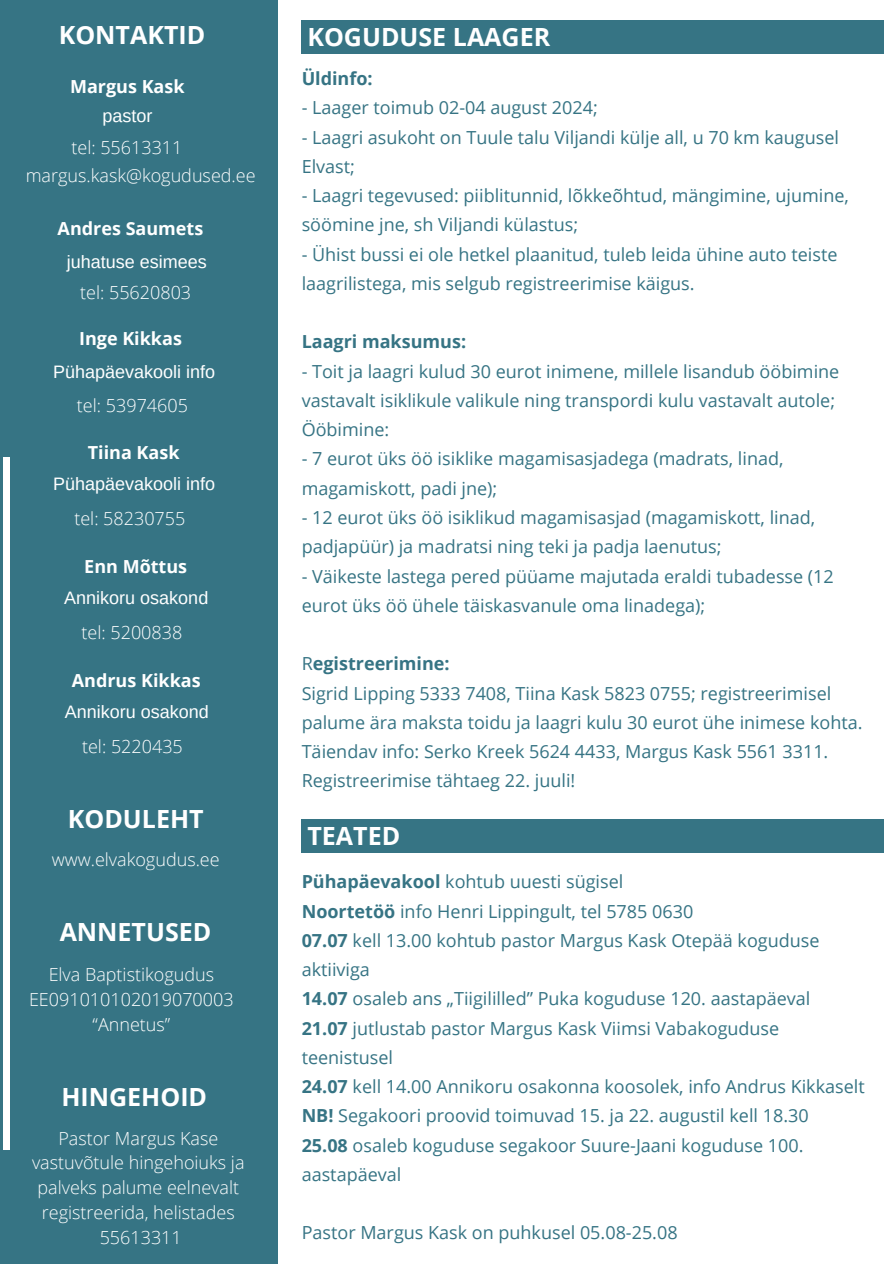
<style>
.page{position:relative;width:894px;height:1264px;background:#fff}
.page>*{position:absolute;margin:0;border:0;box-sizing:border-box;transform-origin:0 0}
.t1{font:700 25.05px "Open Sans";color:#fff}
.t2{font:18px/29.2px "Open Sans";color:#367484}
.t3{font:300 18px "Open Sans";color:#fff}
.t4{font:18px "Arimo";color:#fff}
.t5{font:700 18px "Open Sans";color:#fff}
.t6{font:700 18px "Open Sans";color:#367484}
.s1{font-weight:400}
.s2{font-weight:700}
</style>
<div class="page">
<div style="left:0;top:0;width:278px;height:1263px;background:#367484"></div>
<div style="left:3px;top:458px;width:7px;height:692px;background:#fff"></div>
<div style="left:301px;top:818px;width:582px;height:34px;background:#367484"></div>
<div style="left:301px;top:20px;width:582px;height:34px;background:#367484"></div>
<h1 class="t1" style="left:59px;top:18px;width:148px">KONTAKTID</h1>
<h2 class="t5" style="left:70px;top:74px;width:116px">Margus Kask</h2>
<p class="t4" style="left:102px;top:106px;width:52px">pastor</p>
<p class="t3" style="left:71px;top:135px;width:112px">tel: 55613311</p>
<p class="t3" style="left:26px;top:163px;width:231px">margus.kask@kogudused.ee</p>
<p class="t5" style="left:58px;top:215px;width:147px">Andres Saumets</p>
<p class="t4" style="left:67px;top:252px;width:142px">juhatuse esimees</p>
<h2 class="t3" style="left:80px;top:280px;width:112px">tel: 55620803</h2>
<p class="t5" style="left:79px;top:326px;width:104px">Inge Kikkas</p>
<p class="t4" style="left:53px;top:362px;width:164px">Pühapäevakooli info</p>
<h2 class="t3" style="left:77px;top:392px;width:112px">tel: 53974605</h2>
<p class="t5" style="left:88px;top:440px;width:93px">Tiina Kask</p>
<p class="t4" style="left:53px;top:473px;width:164px">Pühapäevakooli info</p>
<h2 class="t3" style="left:74px;top:505px;width:112px">tel: 58230755</h2>
<p class="t5" style="left:84px;top:554px;width:104px">Enn Mõttus</p>
<p class="t4" style="left:64px;top:587px;width:146px">Annikoru osakond</p>
<h2 class="t3" style="left:82px;top:619px;width:102px">tel: 5200838</h2>
<p class="t5" style="left:72px;top:668px;width:130px">Andrus Kikkas</p>
<p class="t4" style="left:65px;top:701px;width:146px">Annikoru osakond</p>
<h1 class="t3" style="left:82px;top:733px;width:102px">tel: 5220435</h1>
<h2 class="t1" style="left:68px;top:801px;width:137px">KODULEHT</h2>
<p class="t3" style="left:52px;top:846px;width:169px">www.elvakogudus.ee</p>
<h1 class="t1" style="left:60px;top:914px;width:153px">ANNETUSED</h1>
<h1 class="t3" style="left:49px;top:961px;width:167px">Elva Baptistikogudus</h1>
<p class="t3" style="left:29px;top:986px;width:206px">EE091010102019070003</p>
<p class="t3" style="left:93px;top:1011px;width:79px">“Annetus”</p>
<p class="t1" style="left:61px;top:1079px;width:147px">HINGEHOID</p>
<p class="t3" style="left:58px;top:1125px;width:161px">Pastor Margus Kase</p>
<p class="t3" style="left:32px;top:1150px;width:214px">vastuvõtule hingehoiuks ja</p>
<p class="t3" style="left:37px;top:1174px;width:203px">palveks palume eelnevalt</p>
<p class="t3" style="left:42px;top:1199px;width:194px">registreerida, helistades</p>
<p class="t3" style="left:100px;top:1224px;width:84px">55613311</p>
<p class="t1" style="left:307px;top:19px;width:244px">KOGUDUSE LAAGER</p>
<p class="t6" style="left:301px;top:66px;width:73px">Üldinfo:</p>
<p class="t2" style="left:301px;top:93px;width:297px">- Laager toimub 02-04 august 2024;</p>
<p class="t2" style="left:301px;top:122px;width:538px">- Laagri asukoht on Tuule talu Viljandi külje all, u 70 km kaugusel<br>Elvast;</p>
<p class="t2" style="left:301px;top:180px;width:548px">- Laagri tegevused: piiblitunnid, lõkkeõhtud, mängimine, ujumine, söömine jne, sh Viljandi külastus;</p>
<p class="t2" style="left:301px;top:239px;width:537px">- Ühist bussi ei ole hetkel plaanitud, tuleb leida ühine auto teiste laagrilistega, mis selgub registreerimise käigus.</p>
<h1 class="t6" style="left:301px;top:329px;width:166px">Laagri maksumus:</h1>
<p class="t2" style="left:301px;top:356px;width:539px">- Toit ja laagri kulud 30 eurot inimene, millele lisandub ööbimine vastavalt isiklikule valikule ning transpordi kulu vastavalt autole;</p>
<p class="t2" style="left:301px;top:414px;width:89px">Ööbimine:</p>
<p class="t2" style="left:301px;top:444px;width:483px">- 7 eurot üks öö isiklike magamisasjadega (madrats, linad, magamiskott, padi jne);</p>
<p class="t2" style="left:301px;top:502px;width:515px">- 12 eurot üks öö isiklikud magamisasjad (magamiskott, linad, padjapüür) ja madratsi ning teki ja padja laenutus;</p>
<p class="t2" style="left:301px;top:561px;width:533px">- Väikeste lastega pered püüame majutada eraldi tubadesse (12 eurot üks öö ühele täiskasvanule oma linadega);</p>
<p class="t6" style="left:301px;top:651px;width:149px"><span class="s1">R</span>egistreerimine:</p>
<p class="t2" style="left:301px;top:678px;width:562px">Sigrid Lipping 5333 7408, Tiina Kask 5823 0755; registreerimisel palume ära maksta toidu ja laagri kulu 30 eurot ühe inimese kohta.</p>
<p class="t2" style="left:301px;top:736px;width:528px">Täiendav info: Serko Kreek 5624 4433, Margus Kask 5561 3311.</p>
<p class="t2" style="left:301px;top:765px;width:275px">Registreerimise tähtaeg 22. juuli!</p>
<p class="t1" style="left:307px;top:818px;width:94px">TEATED</p>
<p class="t2" style="left:301px;top:866px;width:323px"><span class="s2">Pühapäevakool</span> kohtub uuesti sügisel</p>
<h1 class="t2" style="left:301px;top:895px;width:393px"><span class="s2">Noortetöö</span> info Henri Lippingult, tel 5785 0630</h1>
<p class="t2" style="left:301px;top:925px;width:519px"><span class="s2">07.07</span> kell 13.00 kohtub pastor Margus Kask Otepää koguduse aktiiviga</p>
<p class="t2" style="left:301px;top:983px;width:510px"><span class="s2">14.07</span> osaleb ans „Tiigililled” Puka koguduse 120. aastapäeval</p>
<p class="t2" style="left:301px;top:1012px;width:479px"><span class="s2">21.07</span> jutlustab pastor Margus Kask Viimsi Vabakoguduse teenistusel</p>
<p class="t2" style="left:301px;top:1071px;width:564px"><span class="s2">24.07</span> kell 14.00 Annikoru osakonna koosolek, info Andrus Kikkaselt</p>
<p class="t2" style="left:301px;top:1100px;width:508px"><span class="s2">NB!</span> Segakoori proovid toimuvad 15. ja 22. augustil kell 18.30</p>
<p class="t2" style="left:301px;top:1129px;width:503px"><span class="s2">25.08</span> osaleb koguduse segakoor Suure-Jaani koguduse 100. aastapäeval</p>
<p class="t2" style="left:301px;top:1217px;width:377px">Pastor Margus Kask on puhkusel 05.08-25.08</p>
</div>
